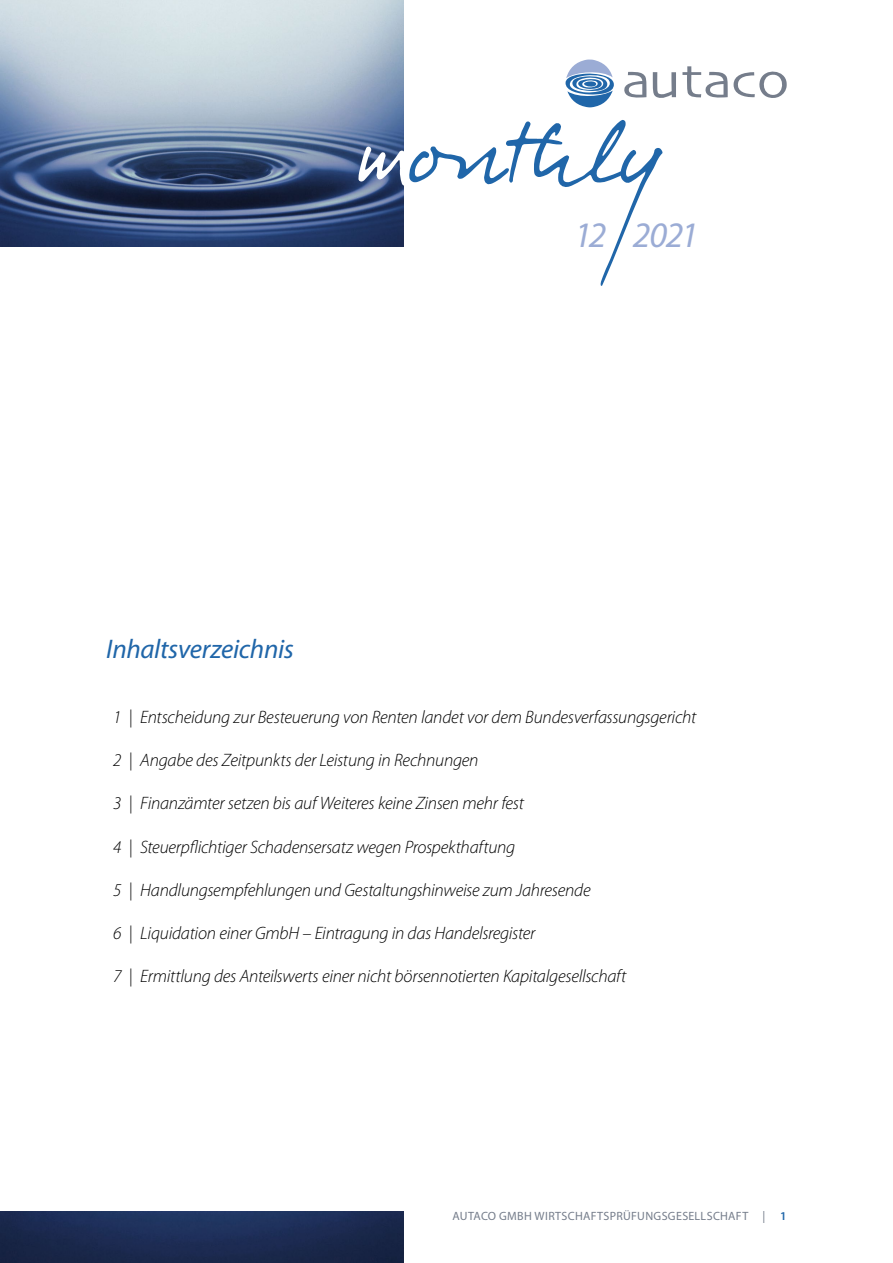
<style>
.page{position:relative;width:893px;height:1263px;background:#fff}
.page>*{position:absolute;margin:0;border:0;box-sizing:border-box;transform-origin:0 0}
.t1{font:italic 36px "Myriad Pro";letter-spacing:-.055em;color:#9bacd5}
.t2{font:italic 27px "Myriad Pro";letter-spacing:-.01em;color:#2066a9}
.t3{font:italic 300 18px "Myriad Pro";letter-spacing:-.015em;color:#000}
.t4{font:12px "Myriad Pro";letter-spacing:.025em;color:#757d8b}
.s1{font-weight:600;color:#2066a9}
</style>
<div class="page">
<img style="left:0;top:0;width:404px;height:247px">
<img style="left:0;top:1212px;width:404px;height:51px">
<svg style="left:565px;top:59px;width:49px;height:48px"></svg>
<svg style="left:624px;top:72px;width:52px;height:26px"></svg>
<svg style="left:682px;top:66px;width:105px;height:32px"></svg>
<svg style="left:358px;top:119px;width:305px;height:167px"></svg>
<h2 class="t2" style="left:106px;top:632px;width:189px">Inhaltsverzeichnis</h2>
<h1 class="t1" style="left:574px;top:212px;width:126px">12 2021</h1>
<p class="t3" style="left:113px;top:706px;width:584px">1 | Entscheidung zur Besteuerung von Renten landet vor dem Bundesverfassungsgericht</p>
<p class="t3" style="left:113px;top:749px;width:367px">2 | Angabe des Zeitpunkts der Leistung in Rechnungen</p>
<p class="t3" style="left:113px;top:792px;width:412px">3 | Finanzämter setzen bis auf Weiteres keine Zinsen mehr fest</p>
<p class="t3" style="left:113px;top:836px;width:404px">4 | Steuerpflichtiger Schadensersatz wegen Prospekthaftung</p>
<p class="t3" style="left:113px;top:879px;width:479px">5 | Handlungsempfehlungen und Gestaltungshinweise zum Jahresende</p>
<p class="t3" style="left:113px;top:922px;width:423px">6 | Liquidation einer GmbH – Eintragung in das Handelsregister</p>
<p class="t3" style="left:113px;top:965px;width:515px">7 | Ermittlung des Anteilswerts einer nicht börsennotierten Kapitalgesellschaft</p>
<p class="t4" style="left:452px;top:1208px;width:336px">AUTACO GMBH WIRTSCHAFTSPRÜFUNGSGESELLSCHAFT | <span class="s1">1</span></p>
</div>
